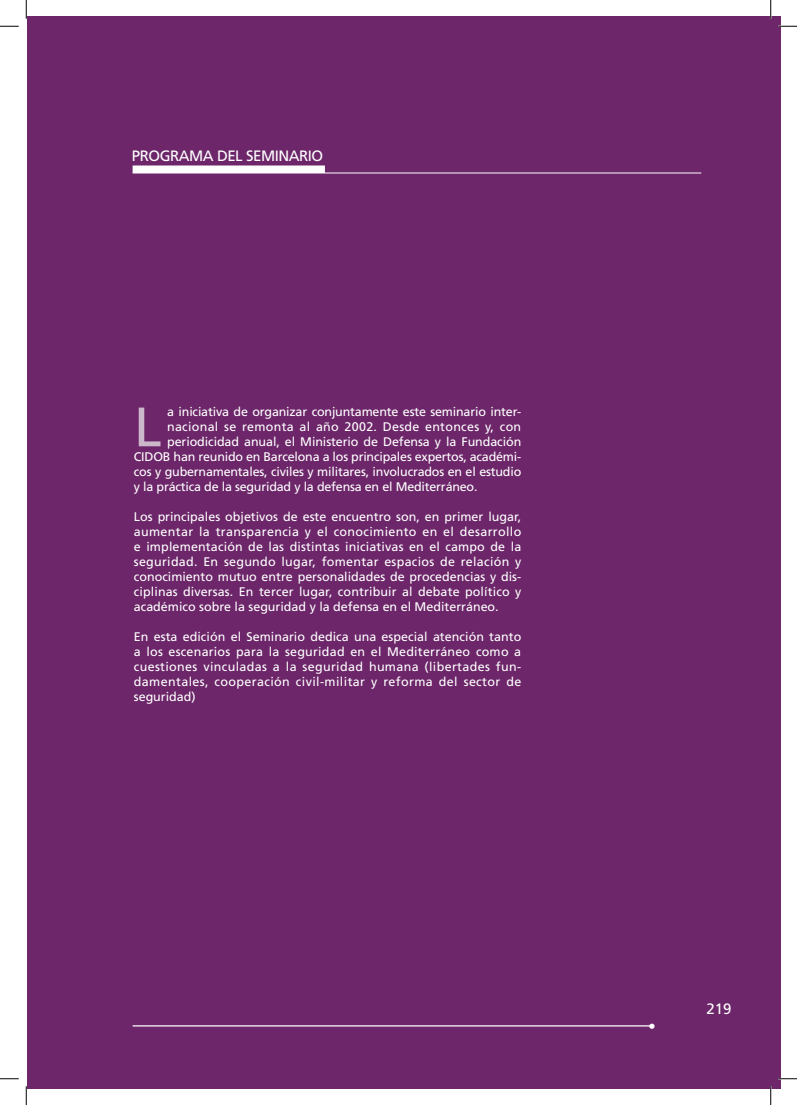
<style>
.page{position:relative;width:797px;height:1105px;background:#fff}
.page>*{position:absolute;margin:0;border:0;box-sizing:border-box;transform-origin:0 0}
.t1{font:55.5px "Frutiger";color:#cbb9cb}
.TITOL_CAPITOL{font:15px "Frutiger";letter-spacing:-.03em;color:#fff}
.t2{font:300 15px "Frutiger";color:#fff}
.t3{font:12.5px/15px "Frutiger";letter-spacing:-.015em;color:#fff;text-align:justify}
.t4{font:12.5px "Frutiger";letter-spacing:.02em;color:#fff}
</style>
<div class="page">
<div style="left:27px;top:16px;width:753px;height:1073px;background:#6c2669"></div>
<hr style="left:133px;top:1025px;width:520px;height:1px;background:#fff">
<hr style="left:133px;top:173px;width:568px;height:1px;background:#fff">
<div style="left:133px;top:165px;width:192px;height:8px;background:#fff"></div>
<svg style="left:0;top:25px;width:19px;height:2px"></svg>
<svg style="left:778px;top:25px;width:19px;height:2px"></svg>
<svg style="left:0;top:1078px;width:19px;height:1px"></svg>
<svg style="left:778px;top:1078px;width:19px;height:1px"></svg>
<svg style="left:25px;top:0;width:2px;height:19px"></svg>
<svg style="left:25px;top:1086px;width:2px;height:19px"></svg>
<svg style="left:770px;top:0;width:1px;height:19px"></svg>
<svg style="left:770px;top:1086px;width:1px;height:19px"></svg>
<p class="TITOL_CAPITOL" style="left:132px;top:147px;width:193px">PROGRAMA DEL SEMINARIO</p>
<p class="t1" style="left:134px;top:394px;width:29px">L</p>
<p class="t3" style="left:167px;top:404px;width:355px">a iniciativa de organizar conjuntamente este seminario inter-</p>
<p class="t4" style="left:167px;top:420px;width:355px">nacional se remonta al año 2002. Desde entonces y, con</p>
<p class="t3" style="left:167px;top:434px;width:355px">periodicidad anual, el Ministerio de Defensa y la Fundación</p>
<p class="t3" style="left:134px;top:449px;width:389px">CIDOB han reunido en Barcelona a los principales expertos, académi-</p>
<p class="t3" style="left:134px;top:464px;width:389px">cos y gubernamentales, civiles y militares, involucrados en el estudio</p>
<p class="t3" style="left:134px;top:479px;width:345px">y la práctica de la seguridad y la defensa en el Mediterráneo.</p>
<p class="t3" style="left:134px;top:509px;width:389px">Los principales objetivos de este encuentro son, en primer lugar, aumentar la transparencia y el conocimiento en el desarrollo e implementación de las distintas iniciativas en el campo de la seguridad. En segundo lugar, fomentar espacios de relación y conocimiento mutuo entre personalidades de procedencias y dis&shy;ciplinas diversas. En tercer lugar, contribuir al debate político y académico sobre la seguridad y la defensa en el Mediterráneo.</p>
<p class="t3" style="left:134px;top:629px;width:389px">En esta edición el Seminario dedica una especial atención tanto a los escenarios para la seguridad en el Mediterráneo como a cuestiones vinculadas a la seguridad humana (libertades fun&shy;damentales, cooperación civil-militar y reforma del sector de seguridad)</p>
<p class="t2" style="left:656px;top:1035px;width:9px;rotate:-180deg">•</p>
<p class="TITOL_CAPITOL" style="left:706px;top:1000px;width:27px">219</p>
</div>
